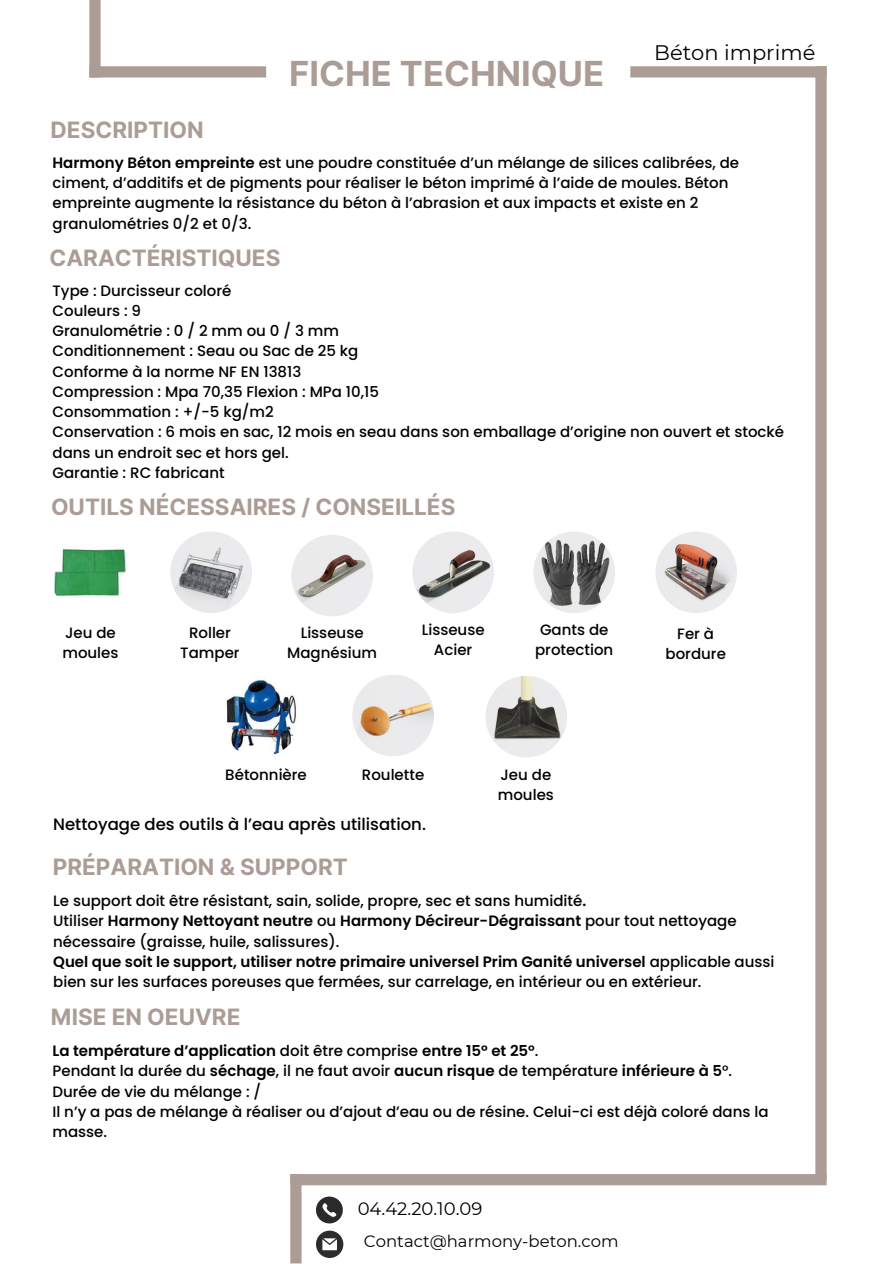
<style>
.page{position:relative;width:893px;height:1264px;background:#fff}
.page>*{position:absolute;margin:0;border:0;box-sizing:border-box;transform-origin:0 0}
.t1{font:700 34.5px "Inter";color:#ab9c95}
.t2{font:700 22.5px "Inter";color:#ab9c95}
.t3{font:21px "Montserrat";color:#000}
.t4{font:18px "Montserrat";color:#000}
.t5{font:500 16.5px "Poppins";color:#000}
.t6{font:16.5px "Montserrat";color:#000}
.t7{font:500 15px/20.2px "Poppins";color:#000}
.t8{font:600 15px "Poppins";color:#000}
.s1{font-weight:600}
.s2{font-weight:500}
</style>
<div class="page">
<div style="left:89px;top:66px;width:177px;height:11px;background:#ab9c95"></div>
<div style="left:89px;top:0;width:12px;height:77px;background:#ab9c95"></div>
<div style="left:630px;top:66px;width:196px;height:11px;background:#ab9c95"></div>
<div style="left:815px;top:66px;width:11px;height:1113px;background:#ab9c95"></div>
<div style="left:290px;top:1174px;width:536px;height:11px;background:#ab9c95"></div>
<div style="left:290px;top:1174px;width:11px;height:89px;background:#ab9c95"></div>
<svg style="left:316px;top:1196px;width:27px;height:27px"></svg>
<svg style="left:316px;top:1230px;width:27px;height:27px"></svg>
<img style="left:49px;top:531px;width:82px;height:82px;border-radius:50%">
<img style="left:170px;top:531px;width:82px;height:82px;border-radius:50%">
<img style="left:412px;top:531px;width:82px;height:82px;border-radius:50%">
<img style="left:291px;top:535px;width:82px;height:81px;border-radius:50%">
<img style="left:655px;top:531px;width:82px;height:82px;border-radius:50%">
<img style="left:533px;top:531px;width:82px;height:82px;border-radius:50%">
<img style="left:219px;top:675px;width:82px;height:82px;border-radius:50%">
<img style="left:352px;top:674px;width:82px;height:82px;border-radius:50%">
<img style="left:485px;top:675px;width:82px;height:82px;border-radius:50%">
<p class="t1" style="left:289px;top:52px;width:316px">FICHE TECHNIQUE</p>
<p class="t3" style="left:654px;top:40px;width:163px">Béton imprimé</p>
<p class="t2" style="left:51px;top:116px;width:154px">DESCRIPTION</p>
<p class="t7" style="left:52px;top:153px;width:688px"><span class="s1">Harmony Béton empreinte</span> est une poudre constituée d’un mélange de silices calibrées, de ciment, d’additifs et de pigments pour réaliser le béton imprimé à l’aide de moules. Béton empreinte augmente la résistance du béton à l’abrasion et aux impacts et existe en 2 granulométries 0/2 et 0/3.</p>
<p class="t2" style="left:49px;top:244px;width:232px">CARACTÉRISTIQUES</p>
<p class="t7" style="left:52px;top:280px;width:180px">Type : Durcisseur coloré</p>
<p class="t7" style="left:52px;top:300px;width:90px">Couleurs : 9</p>
<p class="t7" style="left:52px;top:321px;width:288px">Granulométrie : 0 / 2 mm ou 0 / 3 mm</p>
<p class="t7" style="left:52px;top:341px;width:307px">Conditionnement : Seau ou Sac de 25 kg</p>
<p class="t7" style="left:52px;top:361px;width:250px">Conforme à la norme NF EN 13813</p>
<p class="t7" style="left:52px;top:381px;width:328px">Compression : Mpa 70,35 Flexion : MPa 10,15</p>
<p class="t7" style="left:52px;top:402px;width:223px">Consommation : +/-5 kg/m2</p>
<p class="t7" style="left:52px;top:422px;width:733px">Conservation : 6 mois en sac, 12 mois en seau dans son emballage d’origine non ouvert et stocké dans un endroit sec et hors gel.</p>
<p class="t7" style="left:52px;top:462px;width:174px">Garantie : RC fabricant</p>
<p class="t2" style="left:51px;top:493px;width:406px">OUTILS NÉCESSAIRES / CONSEILLÉS</p>
<p class="t7" style="left:62px;top:622px;width:58px">Jeu de moules</p>
<p class="t7" style="left:180px;top:622px;width:61px;text-align:center">Roller<br>Tamper</p>
<p class="t7" style="left:421px;top:620px;width:64px;text-align:center">Lisseuse<br>Acier</p>
<h2 class="t7" style="left:535px;top:620px;width:80px;text-align:center">Gants de protection</h2>
<p class="t7" style="left:287px;top:622px;width:91px;text-align:center">Lisseuse<br>Magnésium</p>
<p class="t7" style="left:665px;top:623px;width:62px;text-align:center">Fer à bordure</p>
<h5 class="t7" style="left:225px;top:764px;width:83px">Bétonnière</h5>
<p class="t7" style="left:362px;top:764px;width:64px">Roulette</p>
<p class="t5" style="left:53px;top:813px;width:374px">Nettoyage des outils à l’eau après utilisation.</p>
<p class="t7" style="left:498px;top:764px;width:58px">Jeu de moules</p>
<h4 class="t2" style="left:53px;top:853px;width:296px">PRÉPARATION &amp; SUPPORT</h4>
<h2 class="t7" style="left:53px;top:890px;width:534px">Le support doit être résistant, sain, solide, propre, sec et sans humidité<span class="s1">.</span></h2>
<p class="t7" style="left:53px;top:911px;width:685px">Utiliser <span class="s1">Harmony Nettoyant neutre</span> ou <span class="s1">Harmony Décireur-Dégraissant</span> pour tout nettoyage nécessaire (graisse, huile, salissures).</p>
<p class="t7" style="left:53px;top:951px;width:722px"><span class="s1">Quel que soit le support, utiliser notre primaire universel Prim Ganité universel</span> applicable aussi bien sur les surfaces poreuses que fermées, sur carrelage, en intérieur ou en extérieur.</p>
<p class="t2" style="left:51px;top:1003px;width:191px">MISE EN OEUVRE</p>
<h2 class="t8" style="left:52px;top:1040px;width:487px">La température d’application <span class="s2">doit être comprise</span> entre 15° et 25°<span class="s2">.</span></h2>
<p class="t7" style="left:52px;top:1061px;width:681px">Pendant la durée du <span class="s1">séchage</span>, il ne faut avoir <span class="s1">aucun risque</span> de température <span class="s1">inférieure à 5</span>°.</p>
<p class="t7" style="left:52px;top:1081px;width:210px">Durée de vie du mélange : /</p>
<p class="t7" style="left:52px;top:1101px;width:717px">Il n’y a pas de mélange à réaliser ou d’ajout d’eau ou de résine. Celui-ci est déjà coloré dans la masse.</p>
<p class="t4" style="left:358px;top:1197px;width:126px">04.42.20.10.09</p>
<p class="t6" style="left:364px;top:1231px;width:256px">Contact@harmony-beton.com</p>
</div>
